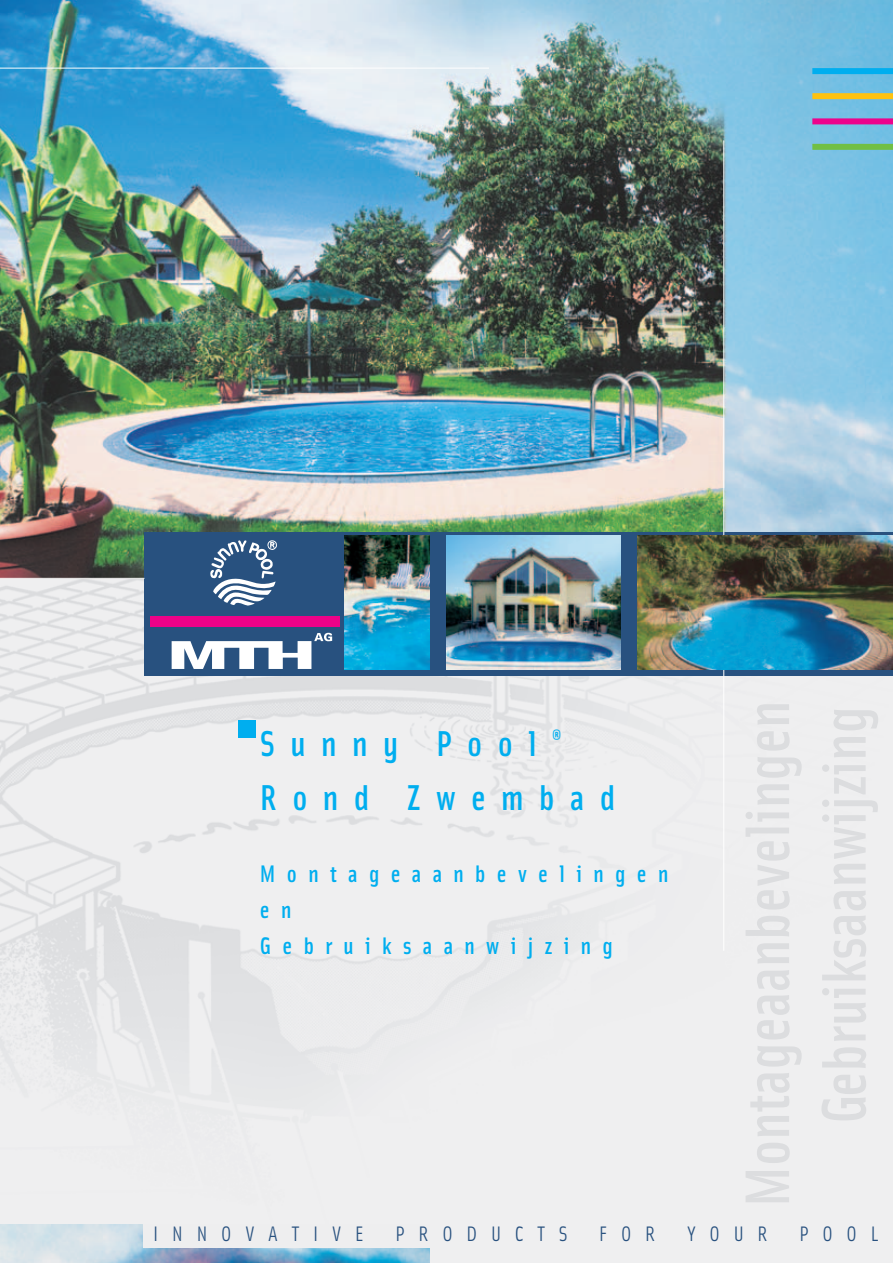
<style>
.page{position:relative;width:893px;height:1263px;background:#fff}
.page>*{position:absolute;margin:0;border:0;box-sizing:border-box;transform-origin:0 0}
.t1{font:500 36px/54px "Solex";letter-spacing:.425em;color:#00aeef}
.t2{font:500 24px/36px "Solex";letter-spacing:.47em;color:#00aeef}
.t3{font:21px "Solex";letter-spacing:.655em;color:#28517f}
</style>
<div class="page">
<img style="left:0;top:579px;width:892px;height:684px">
<img style="left:0;top:0;width:892px;height:578px">
<div style="left:144px;top:532px;width:748px;height:144px;background:#28517f"></div>
<div style="left:812px;top:118px;width:80px;height:6px;background:#ed028c"></div>
<div style="left:812px;top:93px;width:80px;height:6px;background:#fec210"></div>
<div style="left:812px;top:144px;width:80px;height:6px;background:#71bf44"></div>
<div style="left:812px;top:68px;width:80px;height:6px;background:#00aeef"></div>
<img style="left:0;top:1225px;width:429px;height:38px">
<div style="left:143px;top:1225px;width:286px;height:23px;background:#eeeeef"></div>
<hr style="left:0;top:68px;width:489px;height:1px;background:#fff">
<hr style="left:723px;top:140px;width:1px;height:811px;background:#fff">
<img style="left:344px;top:536px;width:85px;height:133px">
<img style="left:446px;top:536px;width:175px;height:133px">
<img style="left:638px;top:536px;width:254px;height:133px">
<div style="left:238px;top:721px;width:17px;height:17px;background:#00aeef"></div>
<div style="left:150px;top:616px;width:189px;height:11px;background:#ed0288"></div>
<svg style="left:172px;top:633px;width:160px;height:36px"></svg>
<svg style="left:210px;top:540px;width:67px;height:66px"></svg>
<h1 class="t1" style="left:260px;top:719px;width:357px">Sunny Pool <sup>®<br></sup>Rond Zwembad</h1>
<p class="t2" style="left:260px;top:858px;width:410px">Montageaanbevelingen e n<br>Gebruiksaanwijzing</p>
<p class="t3" style="left:153px;top:1226px;width:212px">INNOVATIVE</p>
<p class="t3" style="left:395px;top:1226px;width:173px">PRODUCTS</p>
<p class="t3" style="left:599px;top:1226px;width:57px">FOR</p>
<p class="t3" style="left:687px;top:1226px;width:82px">YOUR</p>
<p class="t3" style="left:799px;top:1226px;width:80px">POOL</p>
</div>
